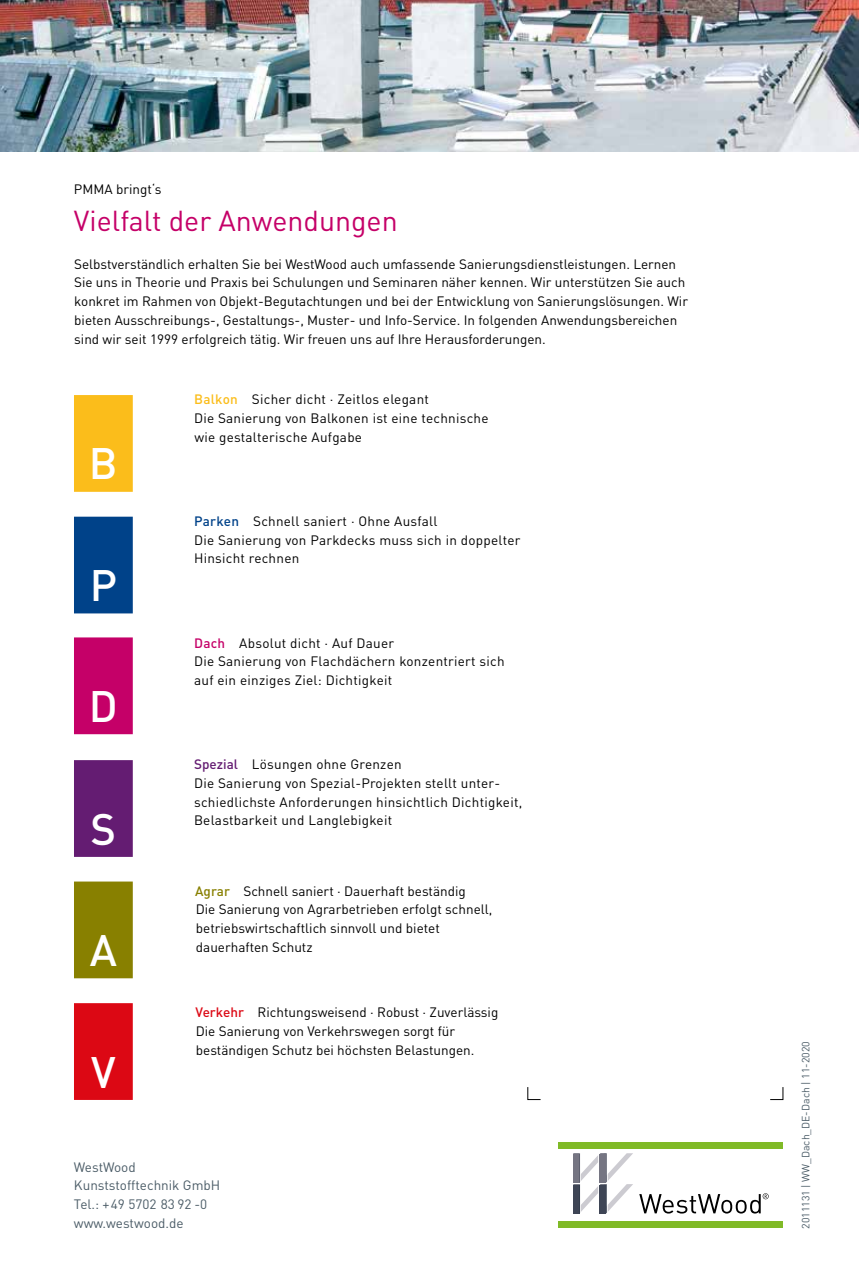
<style>
.page{position:relative;width:859px;height:1263px;background:#fff}
.page>*{position:absolute;margin:0;border:0;box-sizing:border-box;transform-origin:0 0}
.t1{font:500 43.5px "DIN Pro";color:#fff}
.t2{font:28.5px "DIN Pro";color:#c50068}
.t3{font:13.5px/18.8px "DIN Pro";color:#000}
.t4{font:13.5px/18.8px "DIN Pro";letter-spacing:.02em;color:#000}
.t5{font:13.5px/18.8px "DIN Pro";color:#4b5c67}
.t6{font:10.5px "DIN Pro";color:#4b5c67}
.s1{font-weight:500;color:#fbbd1b}
.s2{font-weight:500;color:#004289}
.s3{font-weight:500;color:#c50068}
.s4{font-weight:500;color:#641c72}
.s5{font-weight:500;color:#888000}
.s6{font-weight:500;color:#dc0814}
</style>
<div class="page">
<img style="left:0;top:0;width:846px;height:152px">
<svg style="left:846px;top:0;width:13px;height:152px;background:#6e6e77"></svg>
<div style="left:74px;top:881px;width:59px;height:97px;background:#888000;border:4px solid #888000"></div>
<div style="left:74px;top:395px;width:59px;height:97px;background:#fbbd1b;border:4px solid #fbbd1b"></div>
<div style="left:74px;top:517px;width:59px;height:96px;background:#004289"></div>
<div style="left:74px;top:637px;width:59px;height:97px;background:#c50068;border:4px solid #c50068"></div>
<div style="left:74px;top:760px;width:59px;height:97px;background:#641c72;border:4px solid #641c72"></div>
<div style="left:74px;top:1003px;width:59px;height:97px;background:#dc0814;border:4px solid #dc0814"></div>
<svg style="left:573px;top:1153px;width:196px;height:60px"></svg>
<div style="left:558px;top:1142px;width:225px;height:6px;background:#80ba27"></div>
<div style="left:558px;top:1221px;width:225px;height:6px;background:#80ba27"></div>
<svg style="left:527px;top:1087px;width:256px;height:13px"></svg>
<p class="t3" style="left:74px;top:179px;width:89px">PMMA bringt‘s</p>
<h2 class="t2" style="left:74px;top:202px;width:325px">Vielfalt der Anwendungen</h2>
<p class="t3" style="left:74px;top:254px;width:615px">Selbstverständlich erhalten Sie bei WestWood auch umfassende Sanierungsdienstleistungen. Lernen Sie uns in Theorie und Praxis bei Schulungen und Seminaren näher kennen. Wir unterstützen Sie auch konkret im Rahmen von Objekt-Begutachtungen und bei der Entwicklung von Sanierungslösungen. Wir bieten Ausschreibungs-, Gestaltungs-, Muster- und Info-Service. In folgenden Anwendungsbereichen sind wir seit 1999 erfolgreich tätig. Wir freuen uns auf Ihre Herausforderungen.</p>
<h1 class="t1" style="left:89px;top:434px;width:30px">B</h1>
<h1 class="t1" style="left:90px;top:556px;width:29px">P</h1>
<h1 class="t1" style="left:89px;top:676px;width:30px">D</h1>
<h1 class="t1" style="left:91px;top:799px;width:27px">S</h1>
<h1 class="t1" style="left:90px;top:920px;width:29px">A</h1>
<h1 class="t1" style="left:89px;top:1042px;width:30px">K</h1>
<h1 class="t1" style="left:91px;top:1042px;width:26px">V</h1>
<p class="t4" style="left:194px;top:390px;width:296px"><span class="s1">Balkon</span> Sicher dicht · Zeitlos elegant<br>Die Sanierung von Balkonen ist eine technische wie gestalterische Aufgabe</p>
<p class="t4" style="left:194px;top:511px;width:328px"><span class="s2">Parken</span> Schnell saniert · Ohne Ausfall<br>Die Sanierung von Parkdecks muss sich in doppelter<br>Hinsicht rechnen</p>
<p class="t4" style="left:194px;top:633px;width:312px"><span class="s3">Dach</span> Absolut dicht · Auf Dauer<br>Die Sanierung von Flachdächern konzentriert sich auf ein einziges Ziel: Dichtigkeit</p>
<p class="t4" style="left:194px;top:754px;width:330px"><span class="s4">Spezial</span> Lösungen ohne Grenzen<br>Die Sanierung von Spezial-Projekten stellt unter&shy;schiedlichste Anforderungen hinsichtlich Dichtigkeit, Belastbarkeit und Langlebigkeit</p>
<p class="t3" style="left:195px;top:881px;width:299px"><span class="s5">Agrar</span> Schnell saniert · Dauerhaft beständig<br>Die Sanierung von Agrarbetrieben erfolgt schnell, betriebswirtschaftlich sinnvoll und bietet dauerhaften Schutz</p>
<p class="t3" style="left:196px;top:1002px;width:304px"><span class="s6">Verkehr</span> Richtungsweisend · Robust · Zuverlässig<br>Die Sanierung von Verkehrswegen sorgt für beständigen Schutz bei höchsten Belastungen.</p>
<p class="t5" style="left:74px;top:1157px;width:148px">WestWood<br>Kunststofftechnik GmbH<br>Tel.: +49 5702 83 92 -0 www.westwood.de</p>
<p class="t6" style="left:799px;top:1229px;width:189px;rotate:-90deg">2011131 | WW_Dach_DE-Dach | 11-2020</p>
</div>
